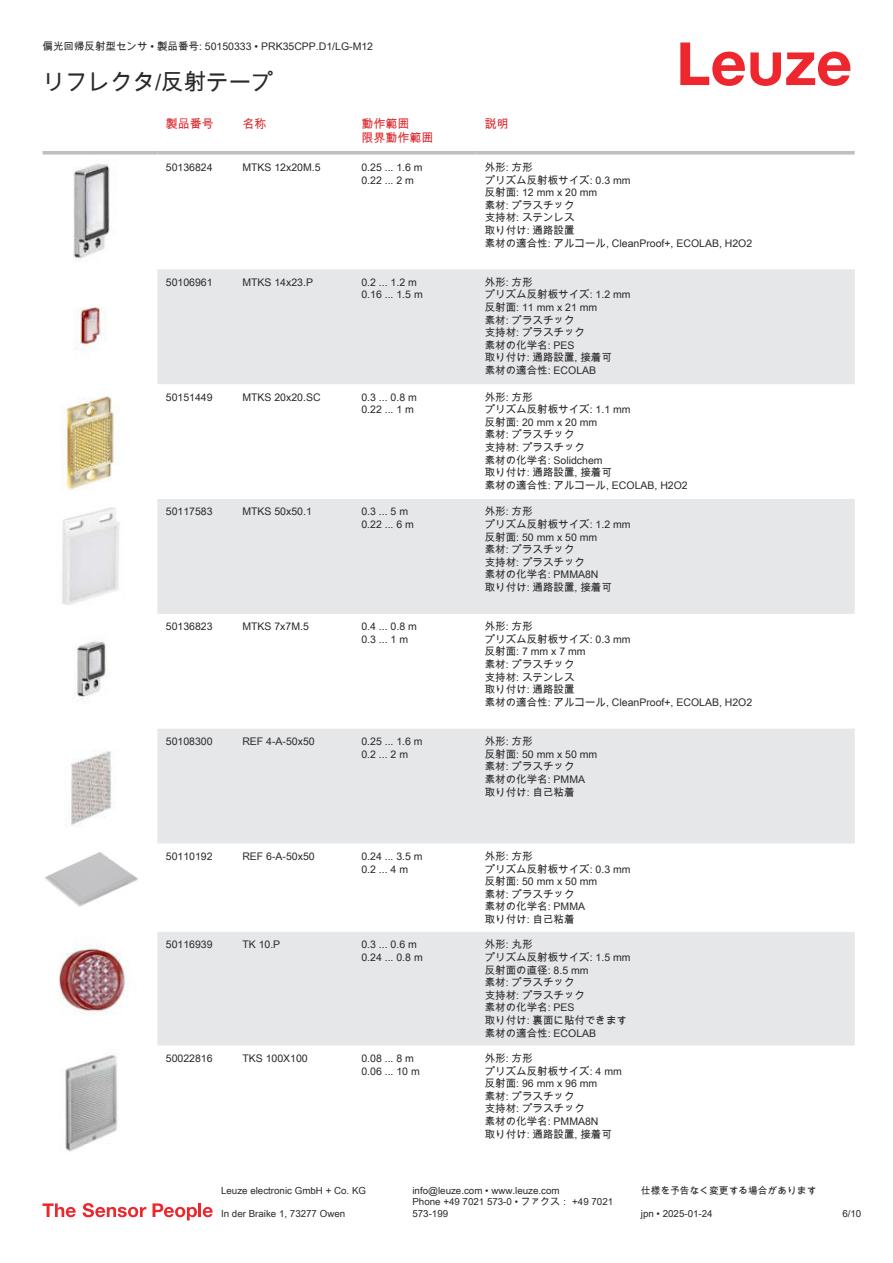
<style>
.page{position:relative;width:893px;height:1263px;background:#fff}
.page>*{position:absolute;margin:0;border:0;box-sizing:border-box;transform-origin:0 0}
.t1{font:22.5px "Arial Unicode MS";color:#2b292a}
.t2{font:12px/14.4px "Arial Unicode MS";color:#db2a30}
.t3{font:10.5px/12.6px "Arial Unicode MS";color:#2b292a}
.t4{font:9.75px/11.7px "Arial Unicode MS";color:#2b292a}
</style>
<div class="page">
<svg style="left:680px;top:43px;width:170px;height:43px"></svg>
<svg style="left:157px;top:269px;width:698px;height:776px;fill:#e6e7e9"></svg>
<svg style="left:43px;top:151px;width:114px;height:4px"></svg>
<svg style="left:157px;top:151px;width:77px;height:4px"></svg>
<svg style="left:234px;top:151px;width:119px;height:4px"></svg>
<svg style="left:353px;top:151px;width:123px;height:4px"></svg>
<svg style="left:476px;top:151px;width:379px;height:4px;background:#c4c6c8"></svg>
<img style="left:73px;top:163px;width:37px;height:99px">
<img style="left:75px;top:307px;width:33px;height:42px">
<img style="left:61px;top:396px;width:53px;height:95px">
<img style="left:62px;top:507px;width:58px;height:98px">
<img style="left:76px;top:641px;width:31px;height:58px">
<img style="left:71px;top:751px;width:41px;height:75px">
<img style="left:44px;top:852px;width:94px;height:55px">
<img style="left:58px;top:945px;width:69px;height:70px">
<img style="left:65px;top:1055px;width:53px;height:97px">
<svg style="left:43px;top:1203px;width:33px;height:14px"></svg>
<svg style="left:83px;top:1203px;width:63px;height:14px"></svg>
<svg style="left:153px;top:1203px;width:44px;height:17px"></svg>
<hr style="left:198px;top:1203px;width:3px;height:14px;background:#ed272d">
<svg style="left:203px;top:1207px;width:10px;height:10px"></svg>
<p class="t3" style="left:43px;top:40px;width:332px">偏光回帰反射型センサ • 製品番号: 50150333 • PRK35CPP.D1/LG-M12</p>
<h1 class="t1" style="left:43px;top:66px;width:233px">リフレクタ/反射テープ</h1>
<p class="t2" style="left:166px;top:116px;width:49px">製品番号</p>
<p class="t2" style="left:242px;top:116px;width:25px">名称</p>
<p class="t2" style="left:361px;top:116px;width:74px">動作範囲<br>限界動作範囲</p>
<p class="t2" style="left:485px;top:116px;width:25px">説明</p>
<p class="t3" style="left:166px;top:161px;width:48px">50136824</p>
<p class="t3" style="left:242px;top:161px;width:80px">MTKS 12x20M.5</p>
<p class="t3" style="left:361px;top:161px;width:63px">0.25 ... 1.6 m<br>0.22 ... 2 m</p>
<p class="t3" style="left:485px;top:161px;width:269px">外形: 方形<br>プリズム反射板サイズ: 0.3 mm<br>反射面: 12 mm x 20 mm<br>素材: プラスチック<br>支持材: ステンレス<br>取り付け: 通路設置<br>素材の適合性: アルコール, CleanProof+, ECOLAB, H2O2</p>
<p class="t3" style="left:166px;top:276px;width:48px">50106961</p>
<p class="t3" style="left:242px;top:276px;width:72px">MTKS 14x23.P</p>
<p class="t3" style="left:361px;top:276px;width:63px">0.2 ... 1.2 m<br>0.16 ... 1.5 m</p>
<p class="t3" style="left:485px;top:276px;width:147px">外形: 方形<br>プリズム反射板サイズ: 1.2 mm反射面: 11 mm x 21 mm<br>素材: プラスチック<br>支持材: プラスチック<br>素材の化学名: PES<br>取り付け: 通路設置, 接着可<br>素材の適合性: ECOLAB</p>
<p class="t3" style="left:166px;top:390px;width:48px">50151449</p>
<p class="t3" style="left:242px;top:390px;width:80px">MTKS 20x20.SC</p>
<p class="t3" style="left:361px;top:390px;width:57px">0.3 ... 0.8 m<br>0.22 ... 1 m</p>
<p class="t3" style="left:485px;top:390px;width:205px">外形: 方形<br>プリズム反射板サイズ: 1.1 mm<br>反射面: 20 mm x 20 mm<br>素材: プラスチック<br>支持材: プラスチック<br>素材の化学名: Solidchem<br>取り付け: 通路設置, 接着可<br>素材の適合性: アルコール, ECOLAB, H2O2</p>
<p class="t3" style="left:166px;top:505px;width:48px">50117583</p>
<p class="t3" style="left:242px;top:505px;width:71px">MTKS 50x50.1</p>
<p class="t3" style="left:361px;top:505px;width:54px">0.3 ... 5 m<br>0.22 ... 6 m</p>
<p class="t3" style="left:485px;top:505px;width:147px">外形: 方形<br>プリズム反射板サイズ: 1.2 mm反射面: 50 mm x 50 mm<br>素材: プラスチック<br>支持材: プラスチック<br>素材の化学名: PMMA8N<br>取り付け: 通路設置, 接着可</p>
<p class="t3" style="left:166px;top:620px;width:48px">50136823</p>
<p class="t3" style="left:242px;top:620px;width:68px">MTKS 7x7M.5</p>
<p class="t3" style="left:361px;top:620px;width:57px">0.4 ... 0.8 m<br>0.3 ... 1 m</p>
<p class="t3" style="left:485px;top:620px;width:269px">外形: 方形<br>プリズム反射板サイズ: 0.3 mm<br>反射面: 7 mm x 7 mm<br>素材: プラスチック<br>支持材: ステンレス<br>取り付け: 通路設置<br>素材の適合性: アルコール, CleanProof+, ECOLAB, H2O2</p>
<p class="t3" style="left:166px;top:735px;width:48px">50108300</p>
<p class="t3" style="left:242px;top:735px;width:74px">REF 4-A-50x50</p>
<p class="t3" style="left:361px;top:735px;width:63px">0.25 ... 1.6 m<br>0.2 ... 2 m</p>
<p class="t3" style="left:485px;top:735px;width:114px">外形: 方形<br>反射面: 50 mm x 50 mm素材: プラスチック<br>素材の化学名: PMMA取り付け: 自己粘着</p>
<p class="t3" style="left:166px;top:850px;width:48px">50110192</p>
<p class="t3" style="left:242px;top:850px;width:74px">REF 6-A-50x50</p>
<p class="t3" style="left:361px;top:850px;width:63px">0.24 ... 3.5 m<br>0.2 ... 4 m</p>
<p class="t3" style="left:485px;top:850px;width:147px">外形: 方形<br>プリズム反射板サイズ: 0.3 mm反射面: 50 mm x 50 mm<br>素材: プラスチック<br>素材の化学名: PMMA<br>取り付け: 自己粘着</p>
<p class="t3" style="left:166px;top:938px;width:48px">50116939</p>
<p class="t3" style="left:242px;top:938px;width:39px">TK 10.P</p>
<p class="t3" style="left:361px;top:938px;width:63px">0.3 ... 0.6 m<br>0.24 ... 0.8 m</p>
<p class="t3" style="left:485px;top:938px;width:147px">外形: 丸形<br>プリズム反射板サイズ: 1.5 mm反射面の直径: 8.5 mm<br>素材: プラスチック<br>支持材: プラスチック<br>素材の化学名: PES<br>取り付け: 裏面に貼付できます素材の適合性: ECOLAB</p>
<p class="t3" style="left:166px;top:1052px;width:48px">50022816</p>
<p class="t3" style="left:242px;top:1052px;width:67px">TKS 100X100</p>
<p class="t3" style="left:361px;top:1052px;width:60px">0.08 ... 8 m<br>0.06 ... 10 m</p>
<p class="t3" style="left:485px;top:1052px;width:139px">外形: 方形<br>プリズム反射板サイズ: 4 mm反射面: 96 mm x 96 mm<br>素材: プラスチック<br>支持材: プラスチック<br>素材の化学名: PMMA8N<br>取り付け: 通路設置, 接着可</p>
<p class="t4" style="left:221px;top:1184px;width:146px">Leuze electronic GmbH + Co. KG</p>
<p class="t4" style="left:412px;top:1184px;width:149px">info@leuze.com • www.leuze.com</p>
<p class="t4" style="left:641px;top:1184px;width:177px">仕様を予告なく変更する場合があります</p>
<p class="t4" style="left:221px;top:1207px;width:126px">In der Braike 1, 73277 Owen</p>
<p class="t4" style="left:412px;top:1196px;width:202px">Phone +49 7021 573-0 • ファクス： +49 7021<br>573-199</p>
<p class="t4" style="left:641px;top:1207px;width:73px">jpn • 2025-01-24</p>
<p class="t4" style="left:842px;top:1207px;width:20px">6/10</p>
</div>
